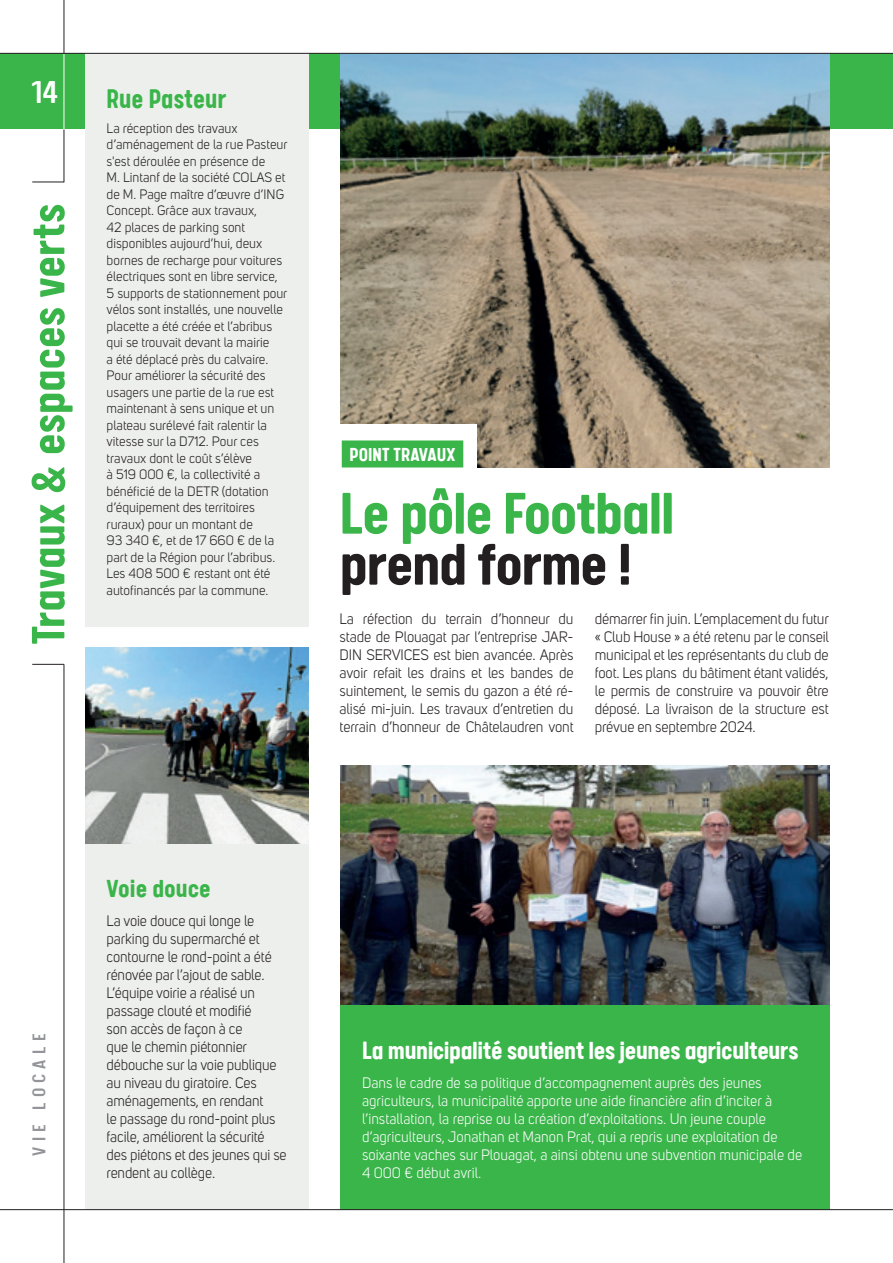
<style>
.page{position:relative;width:893px;height:1263px;background:#fff}
.page>*{position:absolute;margin:0;border:0;box-sizing:border-box;transform-origin:0 0}
.t1{font:700 66px "Calps";letter-spacing:-.02em;color:#3ab54a}
.t2{font:700 66px "Calps";letter-spacing:-.02em;color:#231f20}
.t3{font:700 52.5px "Calps";color:#3ab54a}
.t4{font:500 36px "Calps";color:#fff}
.t5{font:700 30px "Calps";color:#3ab54a;scale:.96 1}
.t6{font:700 27.75px "Calps";letter-spacing:-.015em;color:#fff}
.t7{font:700 27.75px "Calps";color:#3ab54a}
.t8{font:700 21px "Calps";color:#fff}
.t9{font:500 21px "Calps";letter-spacing:.25em;color:#939598}
.t10{font:15px/18px "Uni Sans";letter-spacing:-.01em;color:#231f20;text-align:justify}
.t11{font:15px/18px "Uni Sans";color:#fff}
.t12{font:13.5px/16.5px "Uni Sans";color:#231f20}
</style>
<div class="page">
<div style="left:0;top:54px;width:893px;height:75px;background:#3ab54a"></div>
<hr style="left:64px;top:54px;width:1px;height:76px;background:#fff">
<hr style="left:32px;top:182px;width:32px;height:1px;background:#231f20">
<hr style="left:64px;top:129px;width:1px;height:53px;background:#231f20">
<hr style="left:64px;top:0;width:1px;height:54px;background:#231f20">
<img style="left:340px;top:54px;width:490px;height:414px">
<img style="left:85px;top:648px;width:224px;height:196px">
<div style="left:328px;top:424px;width:149px;height:72px;background:#fff"></div>
<div style="left:85px;top:54px;width:224px;height:573px;background:#edefec"></div>
<div style="left:85px;top:844px;width:224px;height:365px;background:#edefec"></div>
<hr style="left:32px;top:664px;width:32px;height:1px;background:#231f20">
<hr style="left:64px;top:664px;width:1px;height:599px;background:#231f20">
<div style="left:342px;top:440px;width:121px;height:27px;background:#3ab54a"></div>
<img style="left:341px;top:765px;width:489px;height:239px">
<div style="left:341px;top:1004px;width:489px;height:205px;background:#3ab54a"></div>
<hr style="left:0;top:53px;width:893px;height:1px;background:#231f20">
<hr style="left:0;top:1209px;width:893px;height:1px;background:#231f20">
<h3 class="t4" style="left:32px;top:71px;width:27px">14</h3>
<h3 class="t5" style="left:107px;top:81px;width:126px">Rue Pasteur</h3>
<p class="t12" style="left:107px;top:120px;width:182px">La réception des travaux d’aménagement de la rue Pasteur s'est déroulée en présence de<br>M. Lintanf de la société COLAS et de M. Page maître d’œuvre d’ING<br>Concept. Grâce aux travaux,<br>42 places de parking sont disponibles aujourd’hui, deux bornes de recharge pour voitures électriques sont en libre service,<br>5 supports de stationnement pour vélos sont installés, une nouvelle placette a été créée et l’abribus qui se trouvait devant la mairie<br>a été déplacé près du calvaire.<br>Pour améliorer la sécurité des usagers une partie de la rue est maintenant à sens unique et un plateau surélevé fait ralentir la vitesse sur la D712. Pour ces travaux dont le coût s’élève<br>à 519 000 €, la collectivité a bénéficié de la DETR (dotation d’équipement des territoires ruraux) pour un montant de<br>93 340 €, et de 17 660 € de la part de la Région pour l’abribus.<br>Les 408 500 € restant ont été autofinancés par la commune.</p>
<h2 class="t3" style="left:17px;top:644px;width:442px;rotate:-90deg">Travaux &amp; espaces verts</h2>
<h3 class="t8" style="left:350px;top:442px;width:107px">POINT TRAVAUX</h3>
<h1 class="t1" style="left:340px;top:474px;width:336px">Le pôle Football</h1>
<h1 class="t2" style="left:340px;top:525px;width:294px">prend forme !</h1>
<p class="t10" style="left:340px;top:610px;width:236px">La réfection du terrain d’honneur du stade de Plouagat par l’entreprise JAR-DIN SERVICES est bien avancée. Après avoir refait les drains et les bandes de suintement, le semis du gazon a été ré&shy;alisé mi-juin. Les travaux d’entretien du terrain d’honneur de Châtelaudren vont</p>
<p class="t10" style="left:595px;top:610px;width:236px">démarrer fin juin. L’emplacement du futur « Club House » a été retenu par le conseil municipal et les représentants du club de foot. Les plans du bâtiment étant validés, le permis de construire va pouvoir être déposé. La livraison de la structure est prévue en septembre 2024.</p>
<h3 class="t9" style="left:27px;top:1156px;width:124px;rotate:-90deg">VIE LOCALE</h3>
<h3 class="t7" style="left:107px;top:872px;width:106px">Voie douce</h3>
<p class="t10" style="left:107px;top:911px;width:182px;text-align:left">La voie douce qui longe le parking du supermarché et contourne le rond-point a été rénovée par l’ajout de sable.<br>L’équipe voirie a réalisé un passage clouté et modifié<br>son accès de façon à ce<br>que le chemin piétonnier débouche sur la voie publique au niveau du giratoire. Ces aménagements, en rendant<br>le passage du rond-point plus facile, améliorent la sécurité des piétons et des jeunes qui se rendent au collège.</p>
<h3 class="t6" style="left:362px;top:1034px;width:438px">La municipalité soutient les jeunes agriculteurs</h3>
<p class="t11" style="left:362px;top:1073px;width:442px">Dans le cadre de sa politique d’accompagnement auprès des jeunes agriculteurs, la municipalité apporte une aide financière afin d’inciter à l’installation, la reprise ou la création d’exploitations. Un jeune couple d’agriculteurs, Jonathan et Manon Prat, qui a repris une exploitation de soixante vaches sur Plouagat, a ainsi obtenu une subvention municipale de 4 000 € début avril.</p>
</div>
